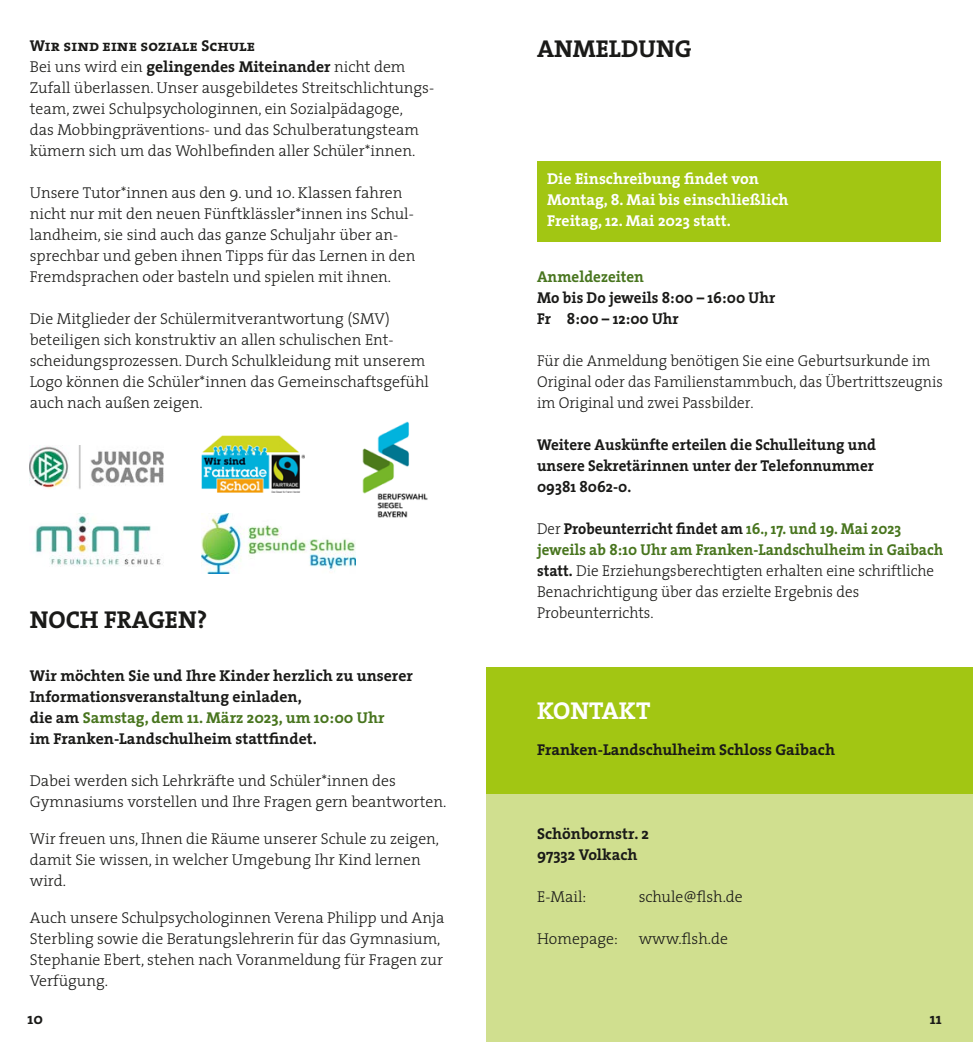
<style>
.page{position:relative;width:973px;height:1042px;background:#fff}
.page>*{position:absolute;margin:0;border:0;box-sizing:border-box;transform-origin:0 0}
.t1{font:700 24.5px "The Serif";color:#1a1a18}
.t2{font:700 24.5px "The Serif";color:#fff}
.t3{font:300 15.75px/21px "The Serif";color:#1a1a18}
.t4{font:700 15.75px/21px "The Serif";color:#1a1a18}
.t5{font:300 15.75px/21px "The Serif";color:#1a1a18;scale:.94 1}
.t6{font:700 15.75px/21px "The Serif";color:#1a1a18;scale:.96 1}
.t7{font:300 15.75px/21px "The Serif";color:#1a1a18;scale:.96 1}
.t8{font:700 15.75px/21px "The Serif";color:#fff}
.t9{font:15.75px "The Serif Bold Caps";letter-spacing:.005em;color:#1a1a18}
.t10{font:700 15.75px "The Serif";color:#48751e;scale:.96 1}
.s1{font-weight:700}
.s2{color:#48751e}
.s3{font-weight:700;color:#48751e}
</style>
<div class="page">
<div style="left:486px;top:667px;width:486px;height:375px;background:#d0df8f"></div>
<div style="left:537px;top:161px;width:403px;height:81px;background:#a2c613"></div>
<div style="left:486px;top:667px;width:486px;height:127px;background:#a2c613"></div>
<img style="left:30px;top:445px;width:134px;height:44px">
<img style="left:201px;top:435px;width:103px;height:57px">
<img style="left:35px;top:513px;width:126px;height:54px">
<img style="left:201px;top:513px;width:154px;height:61px">
<img style="left:362px;top:422px;width:66px;height:96px">
<p class="t9" style="left:30px;top:33px;width:227px">Wir sind eine soziale Schule</p>
<p class="t3" style="left:30px;top:56px;width:406px">Bei uns wird ein <span class="s1">gelingendes Miteinander</span> nicht dem Zufall überlassen. Unser ausgebildetes Streitschlichtungs&shy;team, zwei Schulpsychologinnen, ein Sozialpädagoge,<br>das Mobbingpräventions- und das Schulberatungsteam kümern sich um das Wohlbefinden aller Schüler*innen.</p>
<p class="t3" style="left:30px;top:182px;width:387px">Unsere Tutor*innen aus den 9. und 10. Klassen fahren nicht nur mit den neuen Fünftklässler*innen ins Schul&shy;landheim, sie sind auch das ganze Schuljahr über an&shy;sprechbar und geben ihnen Tipps für das Lernen in den Fremdsprachen oder basteln und spielen mit ihnen.</p>
<p class="t3" style="left:30px;top:308px;width:400px">Die Mitglieder der Schülermitverantwortung (SMV) beteiligen sich konstruktiv an allen schulischen Ent&shy;scheidungsprozessen. Durch Schulkleidung mit unserem Logo können die Schüler*innen das Gemeinschaftsgefühl auch nach außen zeigen.</p>
<h1 class="t1" style="left:30px;top:599px;width:179px">NOCH FRAGEN?</h1>
<p class="t4" style="left:30px;top:665px;width:384px">Wir möchten Sie und Ihre Kinder herzlich zu unserer Informationsveranstaltung einladen,<br>die am <span class="s2">Samstag, dem 11. März 2023, um 10:00 Uhr<br></span>im Franken-Landschulheim stattfindet.</p>
<p class="t3" style="left:30px;top:770px;width:418px">Dabei werden sich Lehrkräfte und Schüler*innen des<br>Gymnasiums vorstellen und Ihre Fragen gern beantworten.</p>
<p class="t3" style="left:30px;top:827px;width:411px">Wir freuen uns, Ihnen die Räume unserer Schule zu zeigen, damit Sie wissen, in welcher Umgebung Ihr Kind lernen wird.</p>
<p class="t3" style="left:30px;top:906px;width:416px">Auch unsere Schulpsychologinnen Verena Philipp und Anja Sterbling sowie die Beratungslehrerin für das Gymnasium, Stephanie Ebert, stehen nach Voranmeldung für Fragen zur Verfügung.</p>
<h1 class="t1" style="left:537px;top:29px;width:156px">ANMELDUNG</h1>
<p class="t8" style="left:547px;top:168px;width:243px">Die Einschreibung findet von<br>Montag, 8. Mai bis einschließlich<br>Freitag, 12. Mai 2023 statt.</p>
<p class="t10" style="left:537px;top:263px;width:113px">Anmeldezeiten</p>
<p class="t6" style="left:537px;top:287px;width:249px">Mo bis Do jeweils 8:00 – 16:00 Uhr<br>Fr 8:00 – 12:00 Uhr</p>
<p class="t7" style="left:537px;top:349px;width:424px">Für die Anmeldung benötigen Sie eine Geburtsurkunde im<br>Original oder das Familienstammbuch, das Übertrittszeugnis im Original und zwei Passbilder.</p>
<p class="t6" style="left:537px;top:434px;width:354px">Weitere Auskünfte erteilen die Schulleitung und unsere Sekretärinnen unter der Telefonnummer<br>09381 8062-0.</p>
<p class="t5" style="left:537px;top:517px;width:433px">Der <span class="s1">Probeunterricht findet am</span> <span class="s3">16., 17. und 19. Mai 2023 jeweils ab 8:10 Uhr am Franken-Landschulheim in Gaibach </span><span class="s1">statt.</span> Die Erziehungsberechtigten erhalten eine schriftliche Benachrichtigung über das erzielte Ergebnis des Probeunterrichts.</p>
<h1 class="t2" style="left:537px;top:690px;width:115px">KONTAKT</h1>
<p class="t4" style="left:537px;top:738px;width:299px">Franken-Landschulheim Schloss Gaibach</p>
<p class="t4" style="left:537px;top:822px;width:113px">Schönbornstr. 2<br>97332 Volkach</p>
<p class="t3" style="left:537px;top:885px;width:51px">E-Mail:</p>
<p class="t3" style="left:638px;top:885px;width:106px">schule@flsh.de</p>
<p class="t3" style="left:537px;top:927px;width:82px">Homepage:</p>
<p class="t3" style="left:638px;top:927px;width:91px">www.flsh.de</p>
<p class="t4" style="left:27px;top:1007px;width:17px">10</p>
<p class="t4" style="left:929px;top:1007px;width:13px">11</p>
</div>
